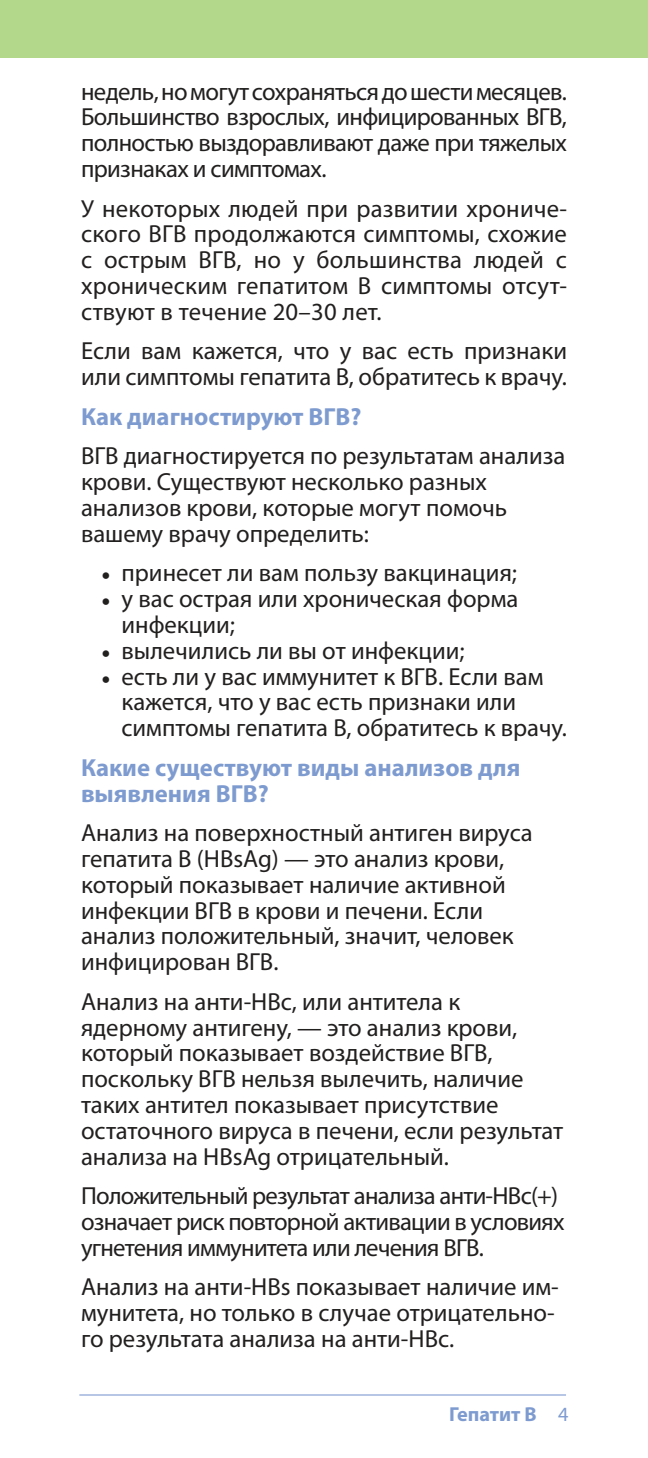
<style>
.page{position:relative;width:648px;height:1458px;background:#fff}
.page>*{position:absolute;margin:0;border:0;box-sizing:border-box;transform-origin:0 0}
.t1{font:24.75px/25.9px "Myriad Pro";color:#221f1f}
.t2{font:24.75px/25.9px "Myriad Pro";letter-spacing:-.03em;color:#221f1f}
.t3{font:700 24.75px/25.9px "Myriad Pro";color:#7e9bd0}
.t4{font:700 20.25px "Myriad Pro";letter-spacing:-.005em;color:#7e9bd0}
.s1{font-family:"Minion Pro"}
.s2{font-weight:400}
</style>
<div class="page">
<div style="left:0;top:0;width:648px;height:58px;background:#b3d78b"></div>
<hr style="left:79px;top:1394px;width:487px;height:2px;background:#7e9bd0">
<p class="t1" style="left:81px;top:80px;width:488px;text-align:justify">недель, но могут сохраняться до шести месяцев.<br>Большинство взрослых, инфицированных ВГВ, полностью выздоравливают даже при тяжелых признаках и симптомах.</p>
<p class="t1" style="left:81px;top:197px;width:488px;text-align:justify">У некоторых людей при развитии хрониче&shy;ского ВГB продолжаются симптомы, схожие с острым ВГB, но у большинства людей с хроническим гепатитом B симптомы отсут&shy;ствуют в течение 20–30 лет.</p>
<p class="t1" style="left:81px;top:340px;width:488px">Если вам кажется, что у вас есть признаки или симптомы гепатита B, обратитесь к врачу.</p>
<p class="t3" style="left:81px;top:406px;width:282px">Как диагностируют ВГВ?</p>
<p class="t1" style="left:81px;top:445px;width:486px">ВГВ диагностируется по результатам анализа крови. Существуют несколько разных анализов крови, которые могут помочь вашему врачу определить:</p>
<p class="t1" style="left:101px;top:562px;width:417px"><span class="s1">•</span> принесет ли вам пользу вакцинация;</p>
<p class="t1" style="left:122px;top:588px;width:398px;text-indent:-20px"><span class="s1">•</span> у вас острая или хроническая форма инфекции;</p>
<p class="t1" style="left:101px;top:640px;width:365px"><span class="s1">•</span> вылечились ли вы от инфекции;</p>
<p class="t1" style="left:122px;top:665px;width:447px;text-indent:-20px"><span class="s1">•</span> есть ли у вас иммунитет к ВГВ. Если вам кажется, что у вас есть признаки или симптомы гепатита B, обратитесь к врачу.</p>
<p class="t3" style="left:81px;top:757px;width:441px">Какие существуют виды анализов для выявления ВГВ?</p>
<p class="t1" style="left:81px;top:822px;width:453px">Анализ на поверхностный антиген вируса гепатита B (HBsAg) — это анализ крови, который показывает наличие активной инфекции ВГВ в крови и печени. Если анализ положительный, значит, человек инфицирован ВГВ.</p>
<p class="t1" style="left:81px;top:991px;width:484px">Анализ на анти-HBc, или антитела к ядерному антигену, — это анализ крови, который показывает воздействие ВГВ, поскольку ВГВ нельзя вылечить, наличие таких антител показывает присутствие остаточного вируса в печени, если результат анализа на HBsAg отрицательный.</p>
<p class="t2" style="left:81px;top:1185px;width:485px">Положительный результат анализа анти-HBc(+) означает риск повторной активации в условиях угнетения иммунитета или лечения ВГВ.</p>
<p class="t1" style="left:81px;top:1276px;width:479px">Анализ на анти-HBs показывает наличие им&shy;мунитета, но только в случае отрицательно&shy;го результата анализа на анти-HBc.</p>
<p class="t4" style="left:449px;top:1407px;width:121px">Гепатит B <span class="s2">4</span></p>
</div>
